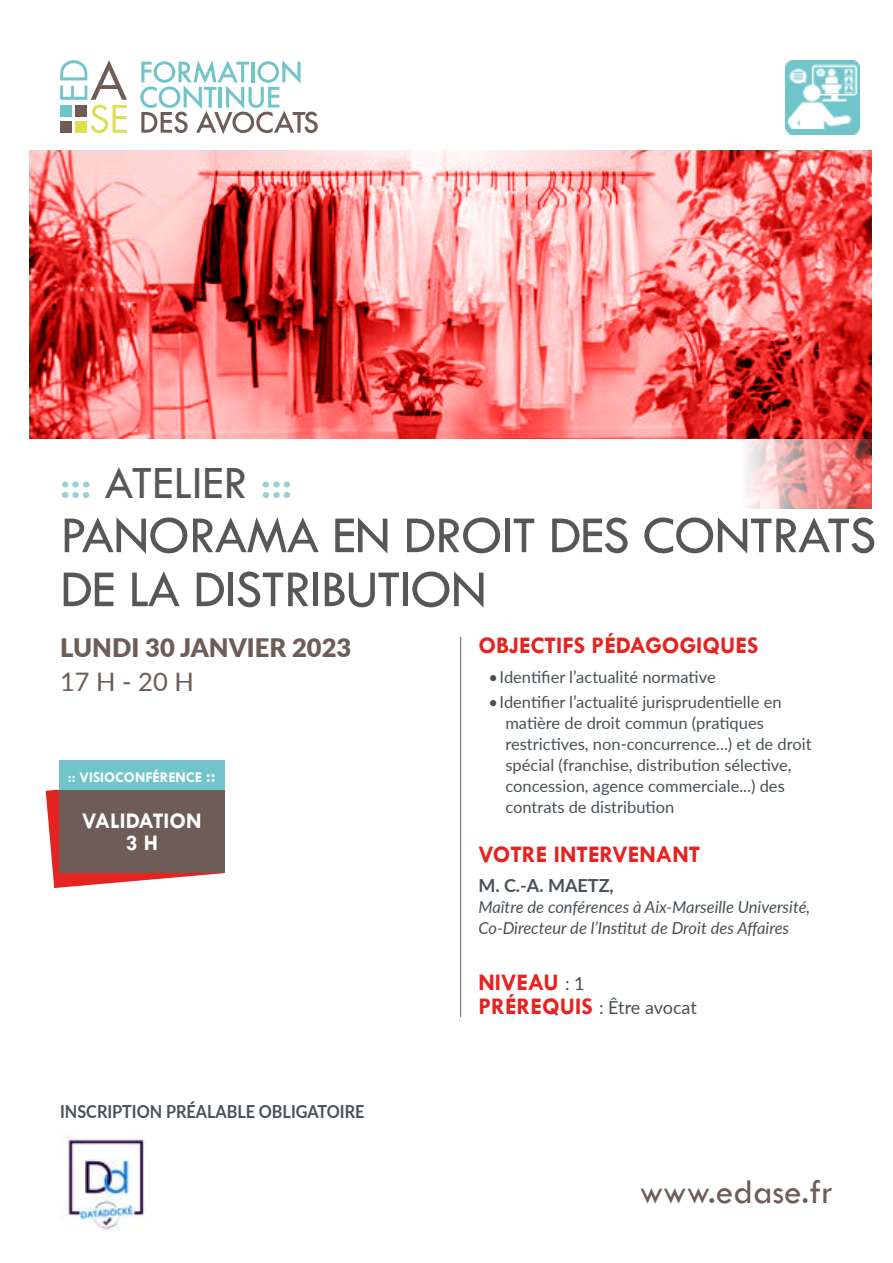
<style>
.page{position:relative;width:893px;height:1263px;background:#fff}
.page>*{position:absolute;margin:0;border:0;box-sizing:border-box;transform-origin:0 0}
.t1{font:54px/54px "Tw Cen";letter-spacing:-.02em;color:#575756}
.t2{font:48px "Tw Cen";color:#575756}
.t3{font:35.25px "Tw Cen";color:#6e5d57}
.t4{font:900 25.5px "Lato";color:#6e5d57}
.t5{font:25.5px "Lato";color:#6e5d57}
.t6{font:700 24px "Tw Cen";color:#e52321}
.t7{font:700 22.5px/22.5px "Tw Cen";color:#fff;text-align:center}
.t8{font:700 18px "Lato";color:#485156;scale:.9 1}
.t9{font:18px "Lato";letter-spacing:-.01em;color:#485156}
.t10{font:700 18px "Lato";color:#485156}
.t11{font:16.5px/21px "Lato";color:#485156}
.t12{font:italic 16.5px/21px "Lato";color:#485156}
.t13{font:700 15px "Tw Cen";color:#fff}
.s1{color:#95d1d5}
.s2{font-family:"Lato";font-weight:400;font-size:18px;color:#485156}
.s3{font-family:"Tw Cen";font-weight:700;font-size:24px;color:#e52321}
.s4{font-size:19.5px}
</style>
<div class="page">
<svg style="left:30px;top:151px;width:842px;height:288px;background:#ec7574"></svg>
<svg style="left:60px;top:60px;width:67px;height:73px"></svg>
<div style="left:60px;top:105px;width:12px;height:12px;background:#70c5ca"></div>
<div style="left:75px;top:105px;width:12px;height:12px;background:#6e5d57"></div>
<div style="left:60px;top:121px;width:12px;height:12px;background:#6e5d57"></div>
<div style="left:75px;top:121px;width:12px;height:12px;background:#dddf4b"></div>
<svg style="left:140px;top:60px;width:178px;height:74px"></svg>
<svg style="left:46px;top:789px;width:179px;height:99px"></svg>
<div style="left:59px;top:789px;width:166px;height:84px;background:#6e5d57"></div>
<div style="left:59px;top:760px;width:166px;height:29px;background:#70c5ca"></div>
<hr style="left:460px;top:637px;width:1px;height:380px;background:#6e5d57">
<img style="left:60px;top:1134px;width:85px;height:97px">
<img style="left:785px;top:60px;width:74px;height:74px">
<h2 class="t2" style="left:60px;top:454px;width:234px"><span class="s1">:::</span> ATELIER <span class="s1">:::</span></h2>
<h1 class="t1" style="left:60px;top:508px;width:818px">PANORAMA EN DROIT DES CONTRATS<br>DE LA DISTRIBUTION</h1>
<h3 class="t4" style="left:60px;top:629px;width:293px">LUNDI 30 JANVIER 2023</h3>
<h3 class="t5" style="left:60px;top:664px;width:135px">17 H - 20 H</h3>
<h3 class="t6" style="left:478px;top:631px;width:282px">OBJECTIFS PÉDAGOGIQUES</h3>
<p class="t11" style="left:488px;top:666px;width:229px">•Identifier l’actualité normative</p>
<p class="t11" style="left:505px;top:691px;width:308px;text-indent:-17px">•Identifier l’actualité jurisprudentielle en matière de droit commun (pratiques restrictives, non-concurrence...) et de droit spécial (franchise, distribution sélective, concession, agence commerciale...) des contrats de distribution</p>
<h3 class="t6" style="left:478px;top:840px;width:223px">VOTRE INTERVENANT</h3>
<p class="t10" style="left:478px;top:872px;width:137px">M. C.-A. MAETZ,</p>
<p class="t12" style="left:478px;top:896px;width:333px">Maître de conférences à Aix-Marseille Université,<br>Co-Directeur de l’Institut de Droit des Affaires</p>
<h3 class="t6" style="left:478px;top:968px;width:108px">NIVEAU <span class="s2">: 1</span></h3>
<p class="t9" style="left:478px;top:995px;width:220px"><span class="s3">PRÉREQUIS</span> : Être avocat</p>
<p class="t13" style="left:68px;top:768px;width:150px">:: VISIOCONFÉRENCE <span class="s4">::</span></p>
<h3 class="t7" style="left:82px;top:809px;width:121px">VALIDATION<br>3 H</h3>
<p class="t8" style="left:60px;top:1098px;width:340px">INSCRIPTION PRÉALABLE OBLIGATOIRE</p>
<h3 class="t3" style="left:640px;top:1170px;width:195px">www.edase.fr</h3>
</div>
